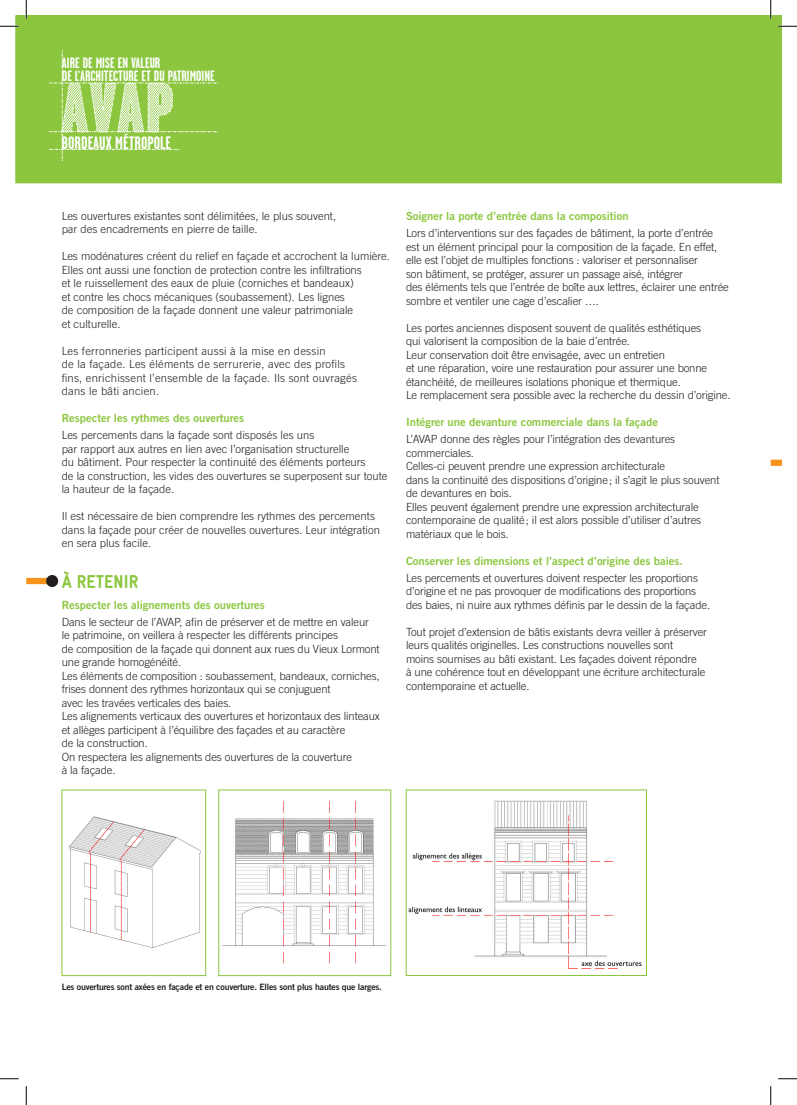
<style>
.page{position:relative;width:797px;height:1105px;background:#fff}
.page>*{position:absolute;margin:0;border:0;box-sizing:border-box;transform-origin:0 0}
.Titre{font:900 18.75px "Gravur Condensed Pro";letter-spacing:.01em;color:#8bc63e}
.t1{font:700 18px "Garage Gothic";color:#fff}
.t2{font:700 14.88px/13.1px "Garage Gothic";color:#fff}
.Texte_courant{font:300 11.25px/13.5px "Trade Gothic";letter-spacing:-.01em;color:#231f20}
.Sous_titre{font:11.25px "Trade Gothic Bold Two";color:#8bc63e}
.Texte_courant-2{font:300 11.25px/13.5px "Trade Gothic";letter-spacing:.02em;color:#231f20}
.t3{font:8.75px "Trade Gothic Bold Two";letter-spacing:-.02em;color:#231f20}
</style>
<div class="page">
<div style="left:770px;top:460px;width:11px;height:6px;background:#f7931d"></div>
<img style="left:69px;top:816px;width:132px;height:132px">
<div style="left:62px;top:790px;width:144px;height:186px;border:1px solid #8bc63e"></div>
<img style="left:222px;top:800px;width:164px;height:164px">
<div style="left:218px;top:790px;width:173px;height:186px;border:1px solid #8bc63e"></div>
<div style="left:26px;top:578px;width:26px;height:6px;background:#f7931d"></div>
<div style="left:46px;top:575px;width:12px;height:12px;background:#231f20;border-radius:50%"></div>
<img style="left:408px;top:800px;width:234px;height:169px">
<div style="left:406px;top:790px;width:240px;height:186px;border:1px solid #8bc63e"></div>
<div style="left:16px;top:16px;width:765px;height:167px;background:#8bc63e"></div>
<svg style="left:49px;top:50px;width:169px;height:111px;background:#9acd57"></svg>
<svg style="left:0;top:25px;width:19px;height:2px"></svg>
<svg style="left:778px;top:25px;width:19px;height:2px"></svg>
<svg style="left:0;top:1078px;width:19px;height:1px"></svg>
<svg style="left:778px;top:1078px;width:19px;height:1px"></svg>
<svg style="left:25px;top:0;width:2px;height:19px"></svg>
<svg style="left:25px;top:1086px;width:2px;height:19px"></svg>
<svg style="left:770px;top:0;width:1px;height:19px"></svg>
<svg style="left:770px;top:1086px;width:1px;height:19px"></svg>
<p class="t2" style="left:62px;top:56px;width:154px">AIRE DE MISE EN VALEUR<br>DE L’ARCHITECTURE ET DU PATRIMOINE</p>
<p class="t1" style="left:62px;top:133px;width:111px">BORDEAUX MÉTROPOLE</p>
<p class="Texte_courant" style="left:62px;top:209px;width:276px">Les ouvertures existantes sont délimitées, le plus souvent, par des encadrements en pierre de taille.</p>
<p class="Texte_courant" style="left:62px;top:249px;width:330px">Les modénatures créent du relief en façade et accrochent la lumière.<br>Elles ont aussi une fonction de protection contre les infiltrations<br>et le ruissellement des eaux de pluie (corniches et bandeaux)<br>et contre les chocs mécaniques (soubassement). Les lignes<br>de composition de la façade donnent une valeur patrimoniale<br>et culturelle.</p>
<p class="Texte_courant-2" style="left:62px;top:344px;width:297px">Les ferronneries participent aussi à la mise en dessin<br>de la façade. Les éléments de serrurerie, avec des profils fins, enrichissent l’ensemble de la façade. Ils sont ouvragés dans le bâti ancien.</p>
<p class="Sous_titre" style="left:62px;top:411px;width:184px">Respecter les rythmes des ouvertures</p>
<p class="Texte_courant" style="left:62px;top:428px;width:327px">Les percements dans la façade sont disposés les uns<br>par rapport aux autres en lien avec l’organisation structurelle<br>du bâtiment. Pour respecter la continuité des éléments porteurs<br>de la construction, les vides des ouvertures se superposent sur toute la hauteur de la façade.</p>
<p class="Texte_courant" style="left:62px;top:509px;width:320px">Il est nécessaire de bien comprendre les rythmes des percements dans la façade pour créer de nouvelles ouvertures. Leur intégration en sera plus facile.</p>
<p class="Titre" style="left:62px;top:571px;width:78px">À RETENIR</p>
<p class="Sous_titre" style="left:62px;top:597px;width:205px">Respecter les alignements des ouvertures</p>
<p class="Texte_courant" style="left:62px;top:615px;width:319px">Dans le secteur de l’AVAP, afin de préserver et de mettre en valeur le patrimoine, on veillera à respecter les différents principes<br>de composition de la façade qui donnent aux rues du Vieux Lormont une grande homogénéité.</p>
<p class="Texte_courant" style="left:62px;top:669px;width:319px">Les éléments de composition : soubassement, bandeaux, corniches, frises donnent des rythmes horizontaux qui se conjuguent<br>avec les travées verticales des baies.</p>
<p class="Texte_courant" style="left:62px;top:709px;width:320px">Les alignements verticaux des ouvertures et horizontaux des linteaux et allèges participent à l’équilibre des façades et au caractère<br>de la construction.</p>
<p class="Texte_courant" style="left:62px;top:750px;width:292px">On respectera les alignements des ouvertures de la couverture à la façade.</p>
<p class="Sous_titre" style="left:406px;top:209px;width:224px">Soigner la porte d’entrée dans la composition</p>
<p class="Texte_courant" style="left:406px;top:226px;width:324px">Lors d’interventions sur des façades de bâtiment, la porte d’entrée est un élément principal pour la composition de la façade. En effet, elle est l’objet de multiples fonctions : valoriser et personnaliser<br>son bâtiment, se protéger, assurer un passage aisé, intégrer<br>des éléments tels que l’entrée de boîte aux lettres, éclairer une entrée sombre et ventiler une cage d’escalier ….</p>
<p class="Texte_courant" style="left:406px;top:321px;width:297px">Les portes anciennes disposent souvent de qualités esthétiques qui valorisent la composition de la baie d’entrée.</p>
<p class="Texte_courant" style="left:406px;top:348px;width:326px">Leur conservation doit être envisagée, avec un entretien<br>et une réparation, voire une restauration pour assurer une bonne étanchéité, de meilleures isolations phonique et thermique.<br>Le remplacement sera possible avec la recherche du dessin d’origine.</p>
<p class="Sous_titre" style="left:406px;top:415px;width:253px">Intégrer une devanture commerciale dans la façade</p>
<p class="Texte_courant" style="left:406px;top:432px;width:271px">L’AVAP donne des règles pour l’intégration des devantures commerciales.</p>
<p class="Texte_courant" style="left:406px;top:459px;width:315px">Celles-ci peuvent prendre une expression architecturale<br>dans la continuité des dispositions d’origine; il s’agit le plus souvent de devantures en bois.</p>
<p class="Texte_courant" style="left:406px;top:500px;width:297px">Elles peuvent également prendre une expression architecturale contemporaine de qualité; il est alors possible d’utiliser d’autres matériaux que le bois.</p>
<p class="Sous_titre" style="left:406px;top:554px;width:278px">Conserver les dimensions et l’aspect d’origine des baies.</p>
<p class="Texte_courant" style="left:406px;top:571px;width:305px">Les percements et ouvertures doivent respecter les proportions d’origine et ne pas provoquer de modifications des proportions des baies, ni nuire aux rythmes définis par le dessin de la façade.</p>
<p class="Texte_courant" style="left:406px;top:625px;width:302px">Tout projet d’extension de bâtis existants devra veiller à préserver leurs qualités originelles. Les constructions nouvelles sont<br>moins soumises au bâti existant. Les façades doivent répondre<br>à une cohérence tout en développant une écriture architecturale contemporaine et actuelle.</p>
<p class="t3" style="left:62px;top:982px;width:322px">Les ouvertures sont axées en façade et en couverture. Elles sont plus hautes que larges.</p>
</div>
